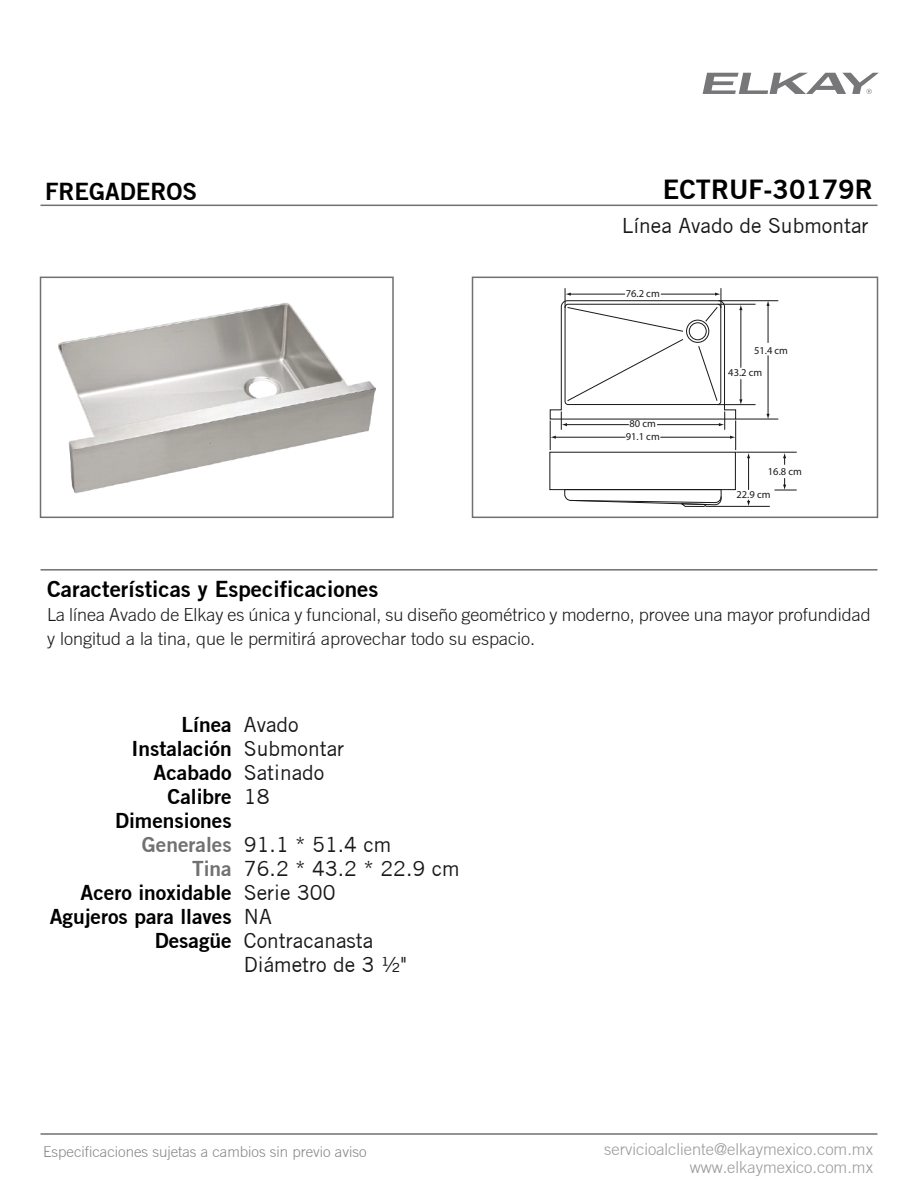
<style>
.page{position:relative;width:918px;height:1188px;background:#fff}
.page>*{position:absolute;margin:0;border:0;box-sizing:border-box;transform-origin:0 0}
.t1{font:700 27px "Trade Gothic No.2";color:#000}
.t2{font:700 24px "Trade Gothic No.2";color:#000}
.t3{font:700 22.5px "Trade Gothic No.2";color:#000}
.t4{font:21px/24px "Trade Gothic";color:#1a171b}
.t5{font:700 21px/24px "Trade Gothic No.2";color:#000;text-align:right}
.t6{font:700 21px/24px "Trade Gothic No.2";color:#707173;text-align:right}
.t7{font:300 18px/24px "Trade Gothic";color:#1a171b}
.t8{font:300 16.5px/18px "Trade Gothic";color:#9b9b9d;text-align:right}
.t9{font:300 15px "Trade Gothic";color:#868788}
.t10{font:10.5px/12.1px "Myriad Pro";color:#1a171b;text-align:center}
</style>
<div class="page">
<img style="left:58px;top:303px;width:318px;height:191px">
<svg style="left:564px;top:489px;width:158px;height:18px"></svg>
<hr style="left:718px;top:300px;width:60px;height:1px;background:#1a171b">
<hr style="left:736px;top:419px;width:42px;height:1px;background:#1a171b">
<hr style="left:718px;top:304px;width:38px;height:1px;background:#1a171b">
<hr style="left:718px;top:404px;width:38px;height:1px;background:#1a171b">
<hr style="left:550px;top:420px;width:1px;height:30px;background:#1a171b">
<hr style="left:735px;top:420px;width:1px;height:30px;background:#1a171b">
<hr style="left:768px;top:305px;width:1px;height:38px;background:#1a171b">
<svg style="left:766px;top:300px;width:4px;height:6px"></svg>
<hr style="left:768px;top:355px;width:1px;height:60px;background:#1a171b">
<svg style="left:766px;top:414px;width:4px;height:5px"></svg>
<hr style="left:555px;top:437px;width:71px;height:1px;background:#1a171b">
<svg style="left:550px;top:436px;width:6px;height:3px"></svg>
<hr style="left:660px;top:437px;width:71px;height:1px;background:#1a171b">
<svg style="left:730px;top:436px;width:6px;height:3px"></svg>
<svg style="left:549px;top:288px;width:193px;height:142px"></svg>
<hr style="left:705px;top:506px;width:65px;height:1px;background:#1a171b">
<hr style="left:736px;top:452px;width:61px;height:1px;background:#1a171b">
<hr style="left:748px;top:457px;width:1px;height:33px;background:#1a171b">
<svg style="left:783px;top:453px;width:3px;height:12px"></svg>
<svg style="left:775px;top:478px;width:22px;height:13px"></svg>
<svg style="left:747px;top:500px;width:3px;height:6px"></svg>
<hr style="left:40px;top:205px;width:838px;height:1px;background:#707072">
<div style="left:40px;top:277px;width:354px;height:241px;border:2px solid #707072"></div>
<div style="left:472px;top:277px;width:406px;height:241px;border:2px solid #707072"></div>
<hr style="left:40px;top:569px;width:838px;height:2px;background:#707072">
<hr style="left:40px;top:1133px;width:838px;height:2px;background:#707072">
<svg style="left:703px;top:73px;width:176px;height:21px"></svg>
<h2 class="t2" style="left:45px;top:176px;width:154px">FREGADEROS</h2>
<h1 class="t1" style="left:663px;top:172px;width:212px">ECTRUF-30179R</h1>
<p class="t4" style="left:622px;top:213px;width:248px">Línea Avado de Submontar</p>
<p class="t10" style="left:626px;top:287px;width:36px">76.2 cm</p>
<p class="t10" style="left:626px;top:418px;width:36px">80 cm<br>91.1 cm</p>
<p class="t10" style="left:754px;top:344px;width:36px">51.4 cm</p>
<p class="t10" style="left:728px;top:366px;width:36px">43.2 cm</p>
<p class="t10" style="left:768px;top:465px;width:36px">16.8 cm</p>
<p class="t10" style="left:737px;top:488px;width:36px">22.9 cm</p>
<p class="t3" style="left:47px;top:575px;width:333px">Características y Especificaciones</p>
<p class="t7" style="left:47px;top:602px;width:825px">La línea Avado de Elkay es única y funcional, su diseño geométrico y moderno, provee una mayor profundidad y longitud a la tina, que le permitirá aprovechar todo su espacio.</p>
<p class="t5" style="left:115px;top:712px;width:118px">Línea<br>Instalación<br>Acabado<br>Calibre<br>Dimensiones</p>
<p class="t6" style="left:142px;top:832px;width:91px">Generales<br>Tina</p>
<p class="t5" style="left:50px;top:880px;width:183px">Acero inoxidable<br>Agujeros para llaves<br>Desagüe</p>
<p class="t4" style="left:244px;top:712px;width:102px">Avado<br>Submontar<br>Satinado<br>18</p>
<p class="t4" style="left:244px;top:832px;width:217px">91.1 * 51.4 cm<br>76.2 * 43.2 * 22.9 cm<br>Serie 300<br>NA<br>Contracanasta<br>Diámetro de 3 ½"</p>
<p class="t9" style="left:43px;top:1143px;width:325px">Especificaciones sujetas a cambios sin previo aviso</p>
<p class="t8" style="left:604px;top:1139px;width:270px">servicioalcliente@elkaymexico.com.mx www.elkaymexico.com.mx</p>
</div>
